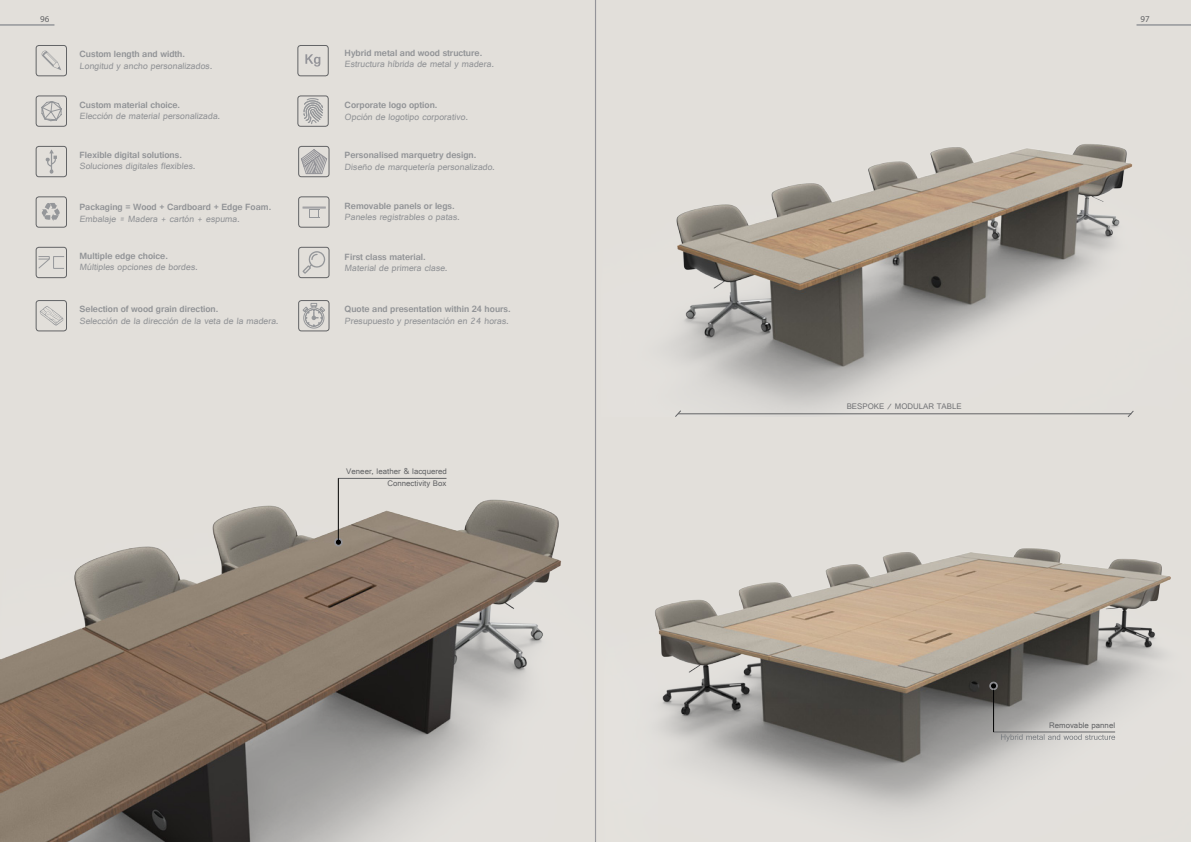
<style>
.page{position:relative;width:1191px;height:842px;background:#e2dfda}
.page>*{position:absolute;margin:0;border:0;box-sizing:border-box;transform-origin:0 0}
.t1{font:9.5px "Gautami";color:#919396}
.t2{font:700 9.5px "Gautami";color:#919396}
.t3{font:9px "Myriad Pro";color:#636466}
.t4{font:8.5px/12.5px "Gautami";color:#636466;text-align:right}
.t5{font:8.5px "Gautami";color:#717275}
</style>
<div class="page">
<hr style="left:0;top:25px;width:54px;height:1px;background:#95979a">
<hr style="left:1136px;top:25px;width:55px;height:1px;background:#95979a">
<hr style="left:595px;top:0;width:1px;height:842px;background:#949499">
<img style="left:674px;top:144px;width:460px;height:270px">
<img style="left:0;top:477px;width:561px;height:365px">
<img style="left:655px;top:548px;width:516px;height:264px">
<hr style="left:678px;top:414px;width:453px;height:1px;background:#636466">
<svg style="left:1127px;top:411px;width:6px;height:6px"></svg>
<svg style="left:675px;top:411px;width:6px;height:6px"></svg>
<div style="left:990px;top:683px;width:7px;height:6px;background:#000;border-radius:50%"></div>
<div style="left:989px;top:682px;width:8px;height:8px;border:1px solid #949499;border-radius:50%"></div>
<div style="left:990px;top:683px;width:7px;height:6px;border:1px solid #949499;border-radius:50%"></div>
<hr style="left:993px;top:732px;width:122px;height:1px;background:#636466">
<hr style="left:993px;top:690px;width:1px;height:42px;background:#000">
<div style="left:335px;top:539px;width:7px;height:6px;background:#000;border-radius:50%"></div>
<div style="left:334px;top:538px;width:8px;height:8px;border:1px solid #949499;border-radius:50%"></div>
<div style="left:335px;top:539px;width:7px;height:6px;border:1px solid #949499;border-radius:50%"></div>
<hr style="left:338px;top:478px;width:108px;height:1px;background:#636466">
<hr style="left:338px;top:478px;width:1px;height:64px;background:#000">
<div style="left:298px;top:247px;width:31px;height:31px;border:1px solid #636466;border-radius:3px"></div>
<div style="left:36px;top:45px;width:31px;height:31px;border:1px solid #636466;border-radius:3px"></div>
<svg style="left:41px;top:51px;width:20px;height:19px"></svg>
<div style="left:298px;top:45px;width:30px;height:31px;border:1px solid #636466;border-radius:3px"></div>
<svg style="left:305px;top:54px;width:15px;height:13px"></svg>
<div style="left:36px;top:146px;width:31px;height:31px;border:1px solid #636466;border-radius:3px"></div>
<svg style="left:45px;top:149px;width:12px;height:25px"></svg>
<div style="left:298px;top:146px;width:31px;height:31px;border:1px solid #636466;border-radius:3px"></div>
<div style="left:298px;top:300px;width:31px;height:31px;border:1px solid #636466;border-radius:3px"></div>
<div style="left:36px;top:300px;width:31px;height:31px;border:1px solid #636466;border-radius:3px"></div>
<svg style="left:40px;top:306px;width:23px;height:20px"></svg>
<div style="left:298px;top:96px;width:30px;height:30px;border:1px solid #636466;border-radius:3px"></div>
<div style="left:36px;top:96px;width:31px;height:30px;border:1px solid #636466;border-radius:3px"></div>
<svg style="left:41px;top:101px;width:21px;height:20px"></svg>
<div style="left:36px;top:247px;width:31px;height:31px;border:1px solid #636466;border-radius:3px"></div>
<svg style="left:38px;top:256px;width:26px;height:13px"></svg>
<div style="left:303px;top:308px;width:21px;height:20px;border:1px solid #95979a;border-radius:50%"></div>
<svg style="left:302px;top:303px;width:23px;height:23px"></svg>
<div style="left:298px;top:197px;width:31px;height:30px;border:1px solid #636466;border-radius:3px"></div>
<div style="left:36px;top:197px;width:31px;height:30px;border:1px solid #636466;border-radius:3px"></div>
<svg style="left:302px;top:207px;width:24px;height:11px"></svg>
<svg style="left:42px;top:203px;width:18px;height:18px"></svg>
<svg style="left:303px;top:98px;width:20px;height:26px"></svg>
<svg style="left:301px;top:149px;width:26px;height:25px"></svg>
<svg style="left:302px;top:251px;width:23px;height:23px"></svg>
<svg style="left:1001px;top:734px;width:114px;height:7px"></svg>
<p class="t3" style="left:40px;top:14px;width:11px">96</p>
<p class="t3" style="left:1140px;top:14px;width:11px">97</p>
<p class="t2" style="left:80px;top:48px;width:107px">Custom length and width.</p>
<p class="t1" style="left:80px;top:60px;width:136px">Longitud y ancho personalizados.</p>
<p class="t2" style="left:344px;top:47px;width:139px">Hybrid metal and wood structure.</p>
<p class="t1" style="left:344px;top:59px;width:153px">Estructura híbrida de metal y madera.</p>
<p class="t2" style="left:80px;top:99px;width:102px">Custom material choice.</p>
<p class="t1" style="left:80px;top:110px;width:144px">Elección de material personalizada.</p>
<p class="t2" style="left:344px;top:100px;width:94px">Corporate logo option.</p>
<p class="t1" style="left:344px;top:111px;width:127px">Opción de logotipo corporativo.</p>
<p class="t2" style="left:80px;top:149px;width:104px">Flexible digital solutions.</p>
<p class="t1" style="left:80px;top:161px;width:119px">Soluciones digitales flexibles.</p>
<p class="t2" style="left:344px;top:150px;width:133px">Personalised marquetry design.</p>
<p class="t1" style="left:344px;top:161px;width:154px">Diseño de marquetería personalizado.</p>
<p class="t2" style="left:79px;top:201px;width:193px">Packaging = Wood + Cardboard + Edge Foam.</p>
<p class="t1" style="left:79px;top:213px;width:164px">Embalaje = Madera + cartón + espuma.</p>
<p class="t2" style="left:344px;top:200px;width:112px">Removable panels or legs.</p>
<p class="t1" style="left:344px;top:211px;width:119px">Paneles registrables o patas.</p>
<p class="t2" style="left:80px;top:250px;width:90px">Multiple edge choice.</p>
<p class="t1" style="left:80px;top:262px;width:121px">Múltiples opciones de bordes.</p>
<p class="t2" style="left:344px;top:251px;width:83px">First class material.</p>
<p class="t1" style="left:344px;top:262px;width:106px">Material de primera clase.</p>
<p class="t2" style="left:80px;top:303px;width:140px">Selection of wood grain direction.</p>
<p class="t1" style="left:80px;top:315px;width:202px">Selección de la dirección de la veta de la madera.</p>
<p class="t2" style="left:344px;top:304px;width:168px">Quote and presentation within 24 hours.</p>
<p class="t1" style="left:344px;top:315px;width:167px">Presupuesto y presentación en 24 horas.</p>
<p class="t5" style="left:846px;top:401px;width:116px">BESPOKE / MODULAR TABLE</p>
<p class="t4" style="left:346px;top:464px;width:102px">Veneer, leather &amp; lacquered<br>Connectivity Box</p>
<p class="t4" style="left:1049px;top:719px;width:68px">Removable pannel</p>
</div>
